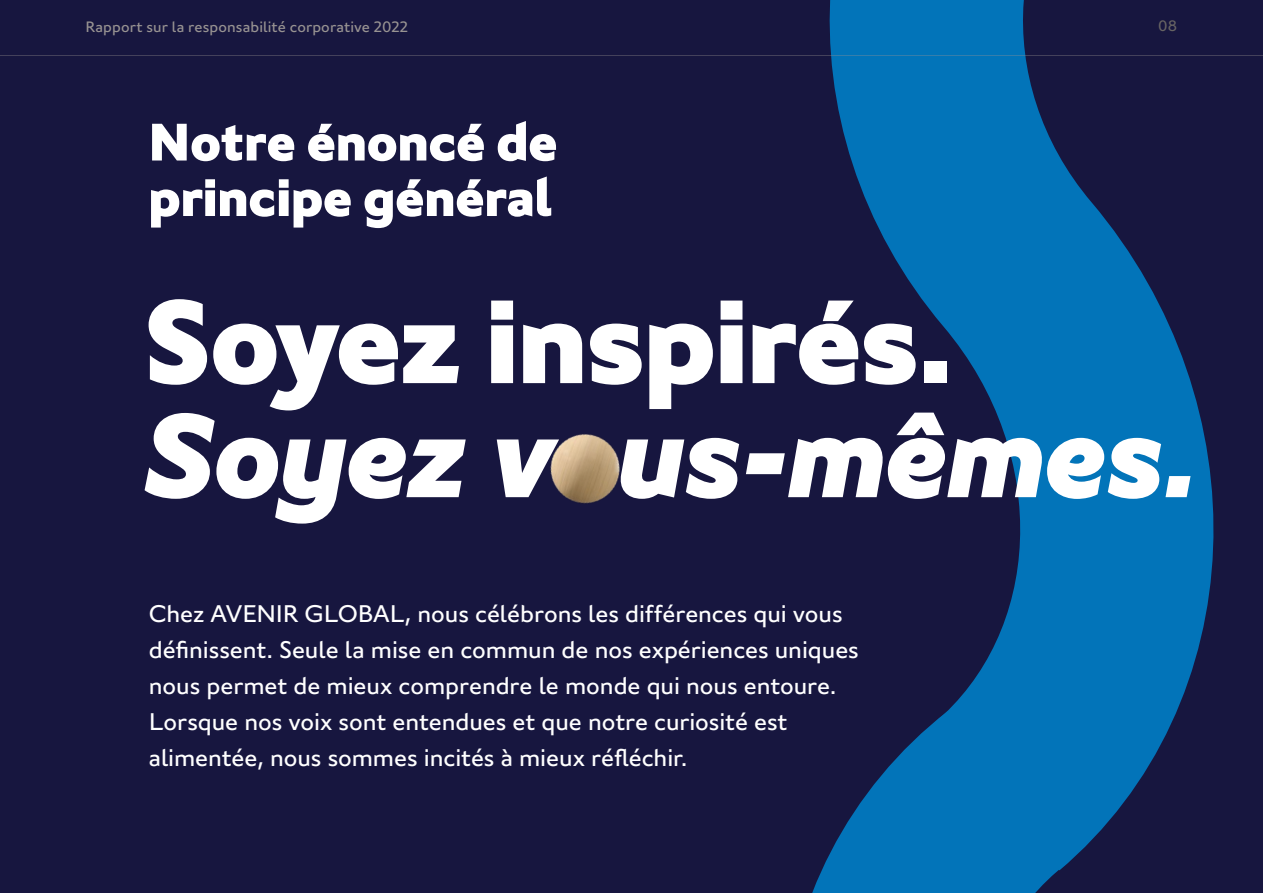
<style>
.page{position:relative;width:1263px;height:893px;background:#17163f}
.page>*{position:absolute;margin:0;border:0;box-sizing:border-box;transform-origin:0 0}
.t1{font:italic 900 117.9px "London";letter-spacing:-.015em;color:#fff}
.t2{font:900 117.9px "London";letter-spacing:-.01em;color:#fff}
.t3{font:900 52.5px/55.5px "London";color:#fff}
.t4{font:24px/36px "London";letter-spacing:-.005em;color:#fff}
.t5{font:15px "London";letter-spacing:.005em;color:#989392}
.t6{font:15px "London";color:#676463}
</style>
<div class="page">
<svg style="left:829px;top:0;width:385px;height:516px"></svg>
<svg style="left:812px;top:516px;width:402px;height:377px"></svg>
<img style="left:550px;top:434px;width:70px;height:70px">
<hr style="left:0;top:55px;width:1263px;height:1px;background:#989392">
<p class="t5" style="left:86px;top:16px;width:324px">Rapport sur la responsabilité corporative 2022</p>
<p class="t6" style="left:1158px;top:15px;width:20px">08</p>
<h2 class="t3" style="left:148px;top:112px;width:410px">Notre énoncé de principe général</h2>
<h1 class="t2" style="left:142px;top:259px;width:811px">Soyez inspirés.</h1>
<h1 class="t1" style="left:142px;top:373px;width:1057px">Soyez vous-mêmes.</h1>
<p class="t4" style="left:149px;top:594px;width:711px">Chez AVENIR GLOBAL, nous célébrons les différences qui vous définissent. Seule la mise en commun de nos expériences uniques nous permet de mieux comprendre le monde qui nous entoure.<br>Lorsque nos voix sont entendues et que notre curiosité est alimentée, nous sommes incités à mieux réfléchir.</p>
</div>
